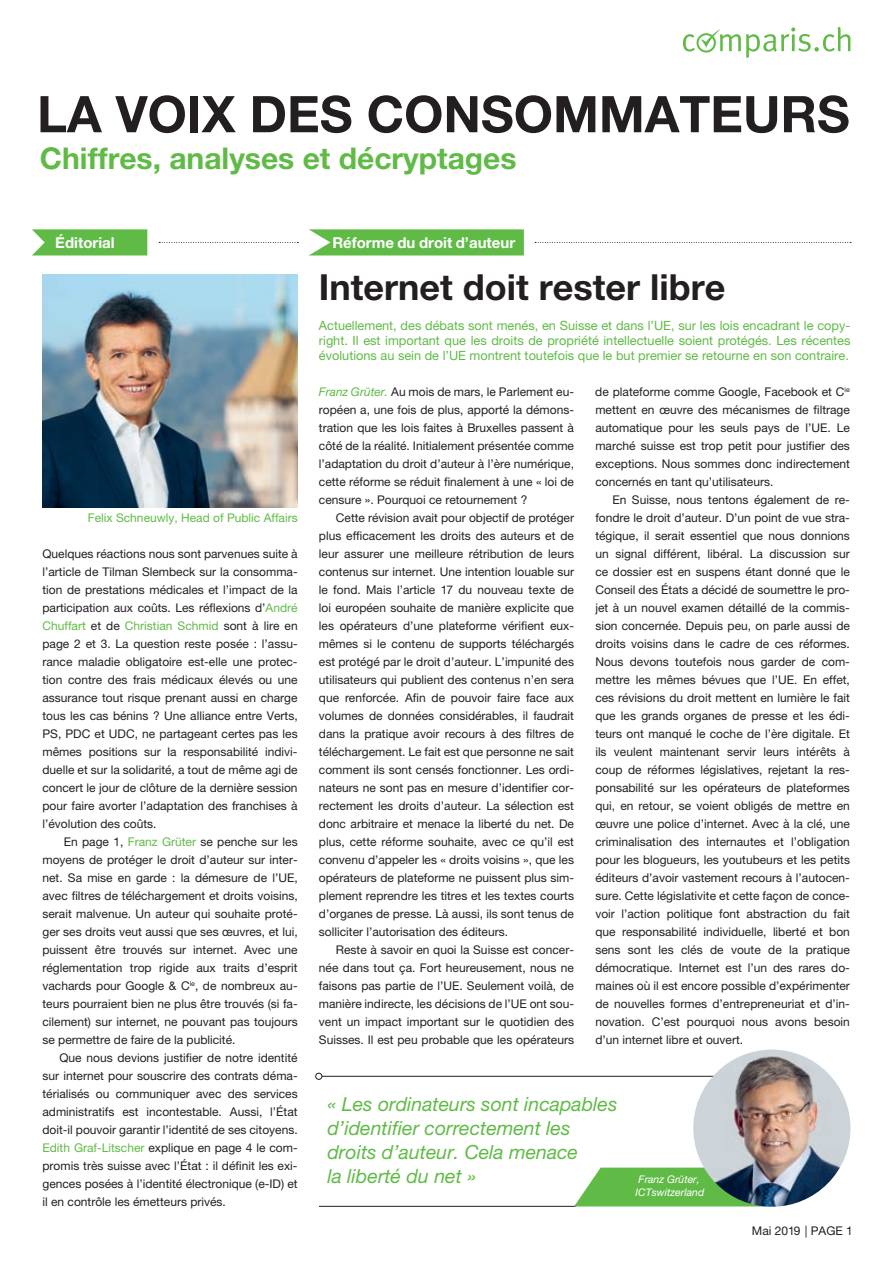
<style>
.page{position:relative;width:893px;height:1263px;background:#fff}
.page>*{position:absolute;margin:0;border:0;box-sizing:border-box;transform-origin:0 0}
.t1{font:700 50.55px "Helvetica Neue LT Pro";color:#231f20}
.t2{font:700 36px "Helvetica Neue LT Pro";color:#231f20}
.t3{font:700 30px "Helvetica Neue LT Pro";color:#60bb46}
.t4{font:italic 19.5px/24px "Helvetica Neue LT Pro";color:#60bb46}
.t5{font:700 15px "Helvetica Neue LT Pro";color:#fff}
.t6{font:12.75px/15px "Helvetica Neue LT Pro";color:#60bb46;text-align:justify}
.t7{font:12px/18px "Helvetica Neue LT Pro";color:#231f20;text-align:justify}
.t8{font:12px "Helvetica Neue LT Pro";color:#60bb46}
.t9{font:italic 10.5px/13.5px "Helvetica Neue LT Pro";color:#fff}
.s1{color:#60bb46}
.s2{font-style:italic;color:#60bb46}
</style>
<div class="page">
<svg style="left:309px;top:229px;width:215px;height:26px;background:#6abf51"></svg>
<img style="left:43px;top:274px;width:255px;height:233px">
<svg style="left:32px;top:229px;width:115px;height:26px;background:#6bbf52"></svg>
<svg style="left:159px;top:242px;width:139px;height:1px"></svg>
<svg style="left:535px;top:242px;width:316px;height:1px"></svg>
<hr style="left:319px;top:1206px;width:257px;height:1px;background:#231f20">
<hr style="left:318px;top:1076px;width:455px;height:1px;background:#231f20">
<div style="left:315px;top:1073px;width:7px;height:6px;border:1px solid #231f20;border-radius:50%"></div>
<svg style="left:574px;top:1167px;width:182px;height:39px;background:#70c259"></svg>
<img style="left:693px;top:1049px;width:157px;height:158px;border-radius:79px">
<svg style="left:683px;top:27px;width:167px;height:31px"></svg>
<h1 class="t1" style="left:37px;top:83px;width:814px">LA VOIX DES CONSOMMATEURS</h1>
<h3 class="t3" style="left:40px;top:140px;width:478px">Chiffres, analyses et décryptages</h3>
<p class="t5" style="left:55px;top:233px;width:61px">Éditorial</p>
<p class="t5" style="left:332px;top:233px;width:184px">Réforme du droit d’auteur</p>
<h2 class="t2" style="left:319px;top:265px;width:408px">Internet doit rester libre</h2>
<p class="t8" style="left:88px;top:511px;width:211px">Felix Schneuwly, Head of Public Affairs</p>
<p class="t7" style="left:43px;top:544px;width:257px">Quelques réactions nous sont parvenues suite à l’article de Tilman Slembeck sur la consomma&shy;tion de prestations médicales et l’impact de la participation aux coûts. Les réflexions d’<span class="s1">André Chuffart</span> et de <span class="s1">Christian Schmid</span> sont à lire en page 2 et 3. La question reste posée : l’assu&shy;rance maladie obligatoire est-elle une protec&shy;tion contre des frais médicaux élevés ou une assurance tout risque prenant aussi en charge tous les cas bénins ? Une alliance entre Verts, PS, PDC et UDC, ne partageant certes pas les mêmes positions sur la responsabilité indivi&shy;duelle et sur la solidarité, a tout de même agi de concert le jour de clôture de la dernière session pour faire avorter l’adaptation des franchises à l’évolution des coûts.</p>
<p class="t7" style="left:43px;top:832px;width:257px;text-indent:21px">En page 1, <span class="s1">Franz Grüter</span> se penche sur les moyens de protéger le droit d’auteur sur inter&shy;net. Sa mise en garde : la démesure de l’UE, avec filtres de téléchargement et droits voisins, serait malvenue. Un auteur qui souhaite proté&shy;ger ses droits veut aussi que ses œuvres, et lui, puissent être trouvés sur internet. Avec une réglementation trop rigide aux traits d’esprit vachards pour Google &amp; C<sup>ie</sup>, de nombreux au&shy;teurs pourraient bien ne plus être trouvés (si fa&shy;cilement) sur internet, ne pouvant pas toujours se permettre de faire de la publicité.</p>
<p class="t7" style="left:43px;top:1048px;width:257px;text-indent:17px">Que nous devions justifier de notre identité sur internet pour souscrire des contrats déma&shy;térialisés ou communiquer avec des services administratifs est incontestable. Aussi, l’État doit-il pouvoir garantir l’identité de ses citoyens.<br><span class="s1">Edith Graf-Litscher</span> explique en page 4 le com&shy;promis très suisse avec l’État : il définit les exi&shy;gences posées à l’identité électronique (e-ID) et il en contrôle les émetteurs privés.</p>
<p class="t6" style="left:319px;top:318px;width:533px">Actuellement, des débats sont menés, en Suisse et dans l’UE, sur les lois encadrant le copy&shy;right. Il est important que les droits de propriété intellectuelle soient protégés. Les récentes évolutions au sein de l’UE montrent toutefois que le but premier se retourne en son contraire.</p>
<p class="t7" style="left:319px;top:383px;width:257px"><span class="s2">Franz Grüter.</span> Au mois de mars, le Parlement eu&shy;ropéen a, une fois de plus, apporté la démons&shy;tration que les lois faites à Bruxelles passent à côté de la réalité. Initialement présentée comme l’adaptation du droit d’auteur à l’ère numérique, cette réforme se réduit finalement à une « loi de censure ». Pourquoi ce retournement ?</p>
<p class="t7" style="left:319px;top:509px;width:257px;text-indent:17px">Cette révision avait pour objectif de protéger plus efficacement les droits des auteurs et de leur assurer une meilleure rétribution de leurs contenus sur internet. Une intention louable sur le fond. Mais l’article 17 du nouveau texte de loi européen souhaite de manière explicite que les opérateurs d’une plateforme vérifient eux&shy;mêmes si le contenu de supports téléchargés est protégé par le droit d’auteur. L’impunité des utilisateurs qui publient des contenus n’en sera que renforcée. Afin de pouvoir faire face aux volumes de données considérables, il faudrait dans la pratique avoir recours à des filtres de téléchargement. Le fait est que personne ne sait comment ils sont censés fonctionner. Les ordi&shy;nateurs ne sont pas en mesure d’identifier cor&shy;rectement les droits d’auteur. La sélection est donc arbitraire et menace la liberté du net. De plus, cette réforme souhaite, avec ce qu’il est convenu d’appeler les « droits voisins », que les opérateurs de plateforme ne puissent plus sim&shy;plement reprendre les titres et les textes courts d’organes de presse. Là aussi, ils sont tenus de solliciter l’autorisation des éditeurs.</p>
<p class="t7" style="left:319px;top:941px;width:257px;text-indent:17px">Reste à savoir en quoi la Suisse est concer&shy;née dans tout ça. Fort heureusement, nous ne faisons pas partie de l’UE. Seulement voilà, de manière indirecte, les décisions de l’UE ont sou&shy;vent un impact important sur le quotidien des Suisses. Il est peu probable que les opérateurs</p>
<p class="t7" style="left:595px;top:383px;width:256px">de plateforme comme Google, Facebook et C<sup>ie </sup>mettent en œuvre des mécanismes de filtrage automatique pour les seuls pays de l’UE. Le marché suisse est trop petit pour justifier des exceptions. Nous sommes donc indirectement concernés en tant qu’utilisateurs.</p>
<p class="t7" style="left:595px;top:491px;width:256px;text-indent:17px">En Suisse, nous tentons également de re&shy;fondre le droit d’auteur. D’un point de vue stra&shy;tégique, il serait essentiel que nous donnions un signal différent, libéral. La discussion sur ce dossier est en suspens étant donné que le Conseil des États a décidé de soumettre le pro&shy;jet à un nouvel examen détaillé de la commis&shy;sion concernée. Depuis peu, on parle aussi de droits voisins dans le cadre de ces réformes.<br>Nous devons toutefois nous garder de com&shy;mettre les mêmes bévues que l’UE. En effet, ces révisions du droit mettent en lumière le fait que les grands organes de presse et les édi&shy;teurs ont manqué le coche de l’ère digitale. Et ils veulent maintenant servir leurs intérêts à coup de réformes législatives, rejetant la res&shy;ponsabilité sur les opérateurs de plateformes qui, en retour, se voient obligés de mettre en œuvre une police d’internet. Avec à la clé, une criminalisation des internautes et l’obligation pour les blogueurs, les youtubeurs et les petits éditeurs d’avoir vastement recours à l’autocen&shy;sure. Cette législativite et cette façon de conce&shy;voir l’action politique font abstraction du fait que responsabilité individuelle, liberté et bon sens sont les clés de voute de la pratique démocratique. Internet est l’un des rares do&shy;maines où il est encore possible d’expérimenter de nouvelles formes d’entrepreneuriat et d’in&shy;novation. C’est pourquoi nous avons besoin d’un internet libre et ouvert.</p>
<h3 class="t4" style="left:327px;top:1092px;width:292px">« Les ordinateurs sont incapables d’identifier correctement les droits d’auteur. Cela menace<br>la liberté du net »</h3>
<p class="t9" style="left:636px;top:1172px;width:70px">Franz Grüter,<br>ICTswitzerland</p>
<p class="t7" style="left:752px;top:1222px;width:102px">Mai 2019 | PAGE 1</p>
</div>
